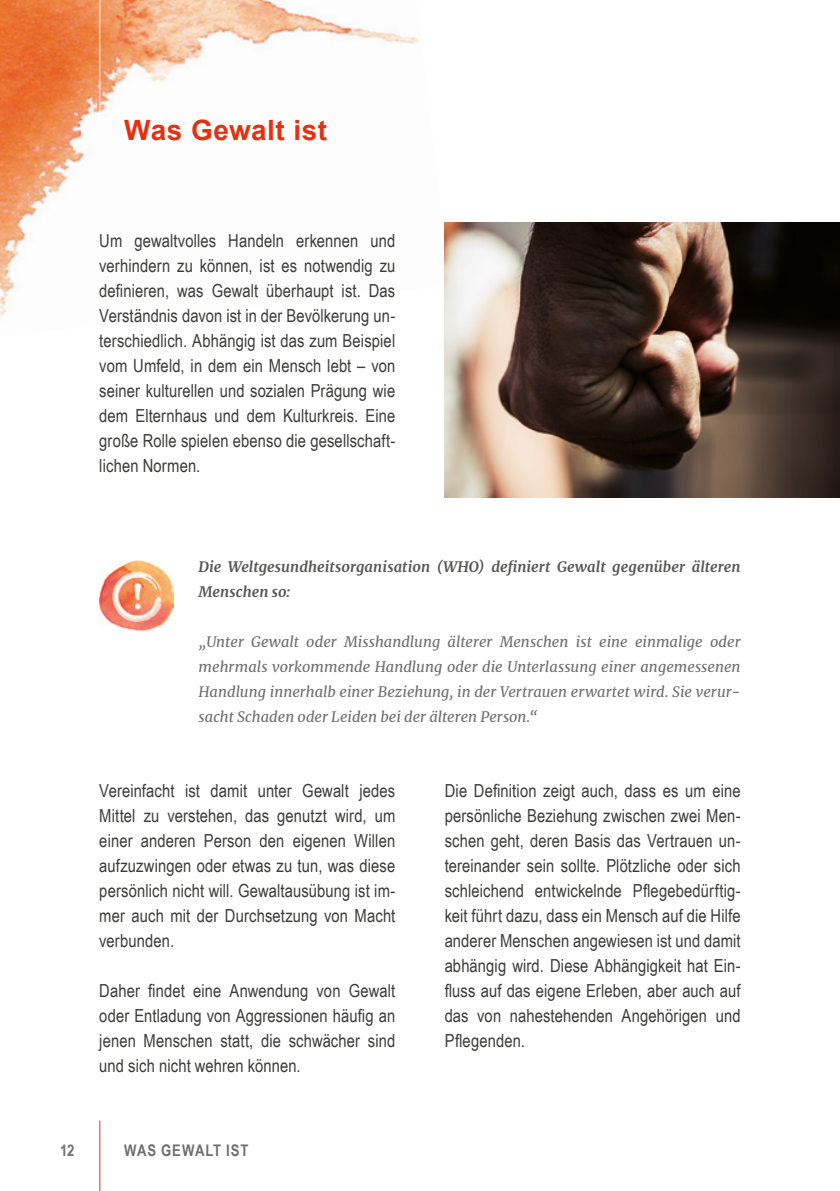
<style>
.page{position:relative;width:840px;height:1191px;background:#fff}
.page>*{position:absolute;margin:0;border:0;box-sizing:border-box;transform-origin:0 0}
.Innen_h1{font:700 28px "Arial";letter-spacing:.015em;color:#e53012}
.t1{font:18px/25px "Arial Narrow";letter-spacing:.005em;color:#3c3c3b;text-align:justify}
.Kapitelunterzeile_li{font:700 16px "Arial Narrow";letter-spacing:.05em;color:#706f6f}
.Quotes{font:italic 14.4px/25px "Merriweather";color:#706f6f;text-align:justify}
.Quote_headers{font:italic 700 14.4px/25px "Merriweather";letter-spacing:.005em;color:#575756}
</style>
<div class="page">
<img style="left:0;top:0;width:419px;height:316px">
<hr style="left:99px;top:0;width:1px;height:140px;background:#fff">
<hr style="left:99px;top:1120px;width:1px;height:71px;background:#e63027">
<img style="left:444px;top:222px;width:395px;height:275px">
<img style="left:99px;top:560px;width:74px;height:74px">
<p class="Innen_h1" style="left:124px;top:110px;width:204px">Was Gewalt ist</p>
<p class="t1" style="left:99px;top:227px;width:297px">Um gewaltvolles Handeln erkennen und verhindern zu können, ist es notwendig zu definieren, was Gewalt überhaupt ist. Das Verständnis davon ist in der Bevölkerung un&shy;terschiedlich. Abhängig ist das zum Beispiel vom Umfeld, in dem ein Mensch lebt – von seiner kulturellen und sozialen Prägung wie dem Elternhaus und dem Kulturkreis. Eine große Rolle spielen ebenso die gesellschaft&shy;lichen Normen.</p>
<p class="Quote_headers" style="left:198px;top:554px;width:543px">Die Weltgesundheitsorganisation (WHO) definiert Gewalt gegenüber älteren<br>Menschen so:</p>
<p class="Quotes" style="left:198px;top:629px;width:543px">„Unter Gewalt oder Misshandlung älterer Menschen ist eine einmalige oder mehrmals vorkommende Handlung oder die Unterlassung einer angemessenen Handlung innerhalb einer Beziehung, in der Vertrauen erwartet wird. Sie verur&shy;sacht Schaden oder Leiden bei der älteren Person.“</p>
<p class="t1" style="left:99px;top:777px;width:297px">Vereinfacht ist damit unter Gewalt jedes Mittel zu verstehen, das genutzt wird, um einer anderen Person den eigenen Willen aufzuzwingen oder etwas zu tun, was diese persönlich nicht will. Gewaltausübung ist im&shy;mer auch mit der Durchsetzung von Macht verbunden.</p>
<p class="t1" style="left:99px;top:977px;width:297px">Daher findet eine Anwendung von Gewalt oder Entladung von Aggressionen häufig an jenen Menschen statt, die schwächer sind und sich nicht wehren können.</p>
<p class="Kapitelunterzeile_li" style="left:60px;top:1138px;width:16px">12</p>
<p class="Kapitelunterzeile_li" style="left:124px;top:1138px;width:125px">WAS GEWALT IST</p>
<p class="t1" style="left:444px;top:777px;width:297px">Die Definition zeigt auch, dass es um eine persönliche Beziehung zwischen zwei Men&shy;schen geht, deren Basis das Vertrauen un&shy;tereinander sein sollte. Plötzliche oder sich schleichend entwickelnde Pflegebedürftig&shy;keit führt dazu, dass ein Mensch auf die Hilfe anderer Menschen angewiesen ist und damit abhängig wird. Diese Abhängigkeit hat Ein&shy;fluss auf das eigene Erleben, aber auch auf das von nahestehenden Angehörigen und Pflegenden.</p>
</div>
